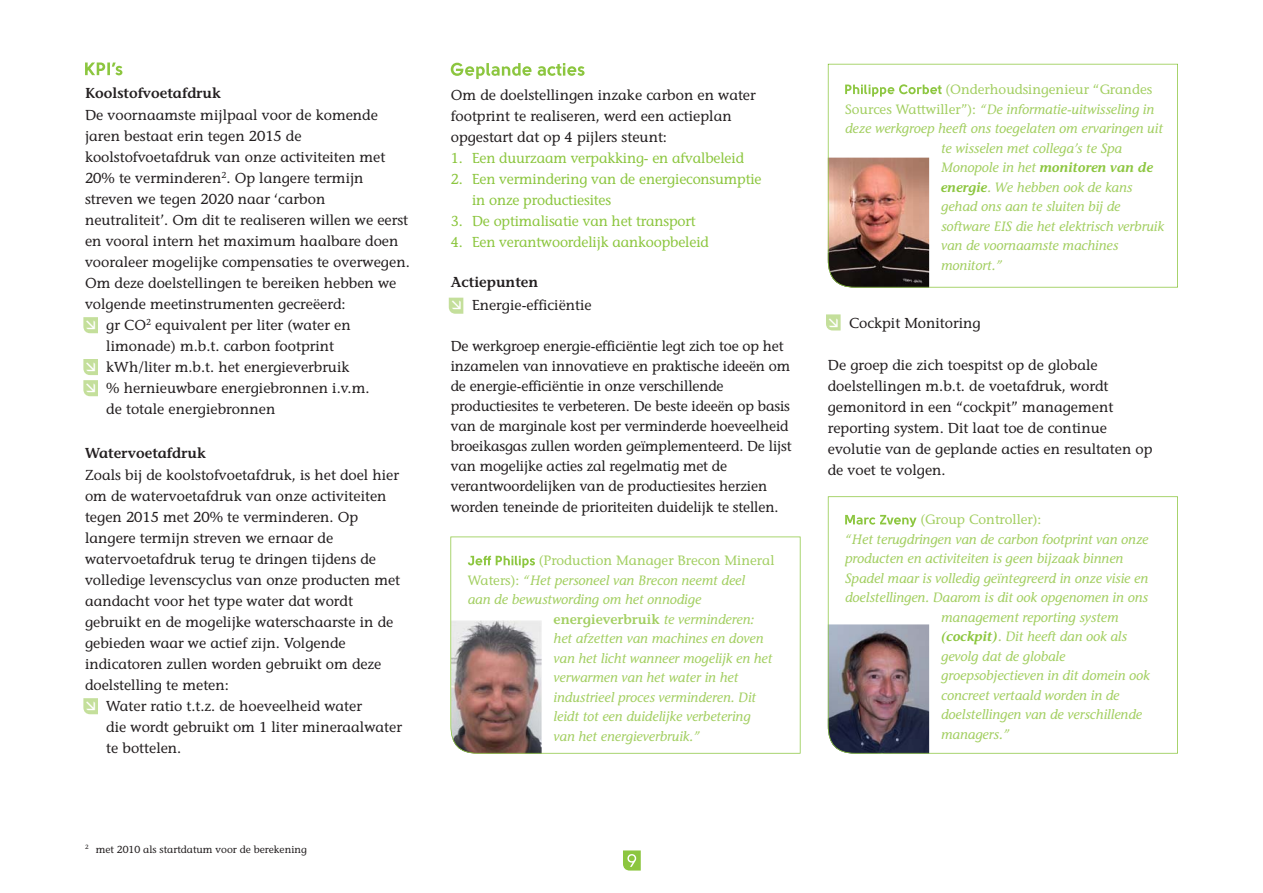
<style>
.page{position:relative;width:1263px;height:893px;background:#fff}
.page>*{position:absolute;margin:0;border:0;box-sizing:border-box;transform-origin:0 0}
.t1{font:14.4px/20.1px "Stone Informal";color:#231f20}
.t2{font:14.4px/21px "Stone Informal";letter-spacing:-.01em;color:#8cc63f}
.t3{font:600 14.4px "Stone Informal";color:#231f20}
.t4{font:italic 13.5px "Stone Informal";color:#a3cf62}
.t5{font:13.5px "Stone Informal";color:#a3cf62}
.t6{font:600 13.5px "Stone Informal";color:#a3cf62}
.t7{font:italic 600 13.5px "Stone Informal";color:#8cc63f}
.t8{font:10.2px "Stone Informal";color:#231f20}
.s1{font-style:normal}
.s2{font-weight:400;font-style:italic}
.s3{font-weight:400;color:#a3cf62}
.s4{font-weight:600;color:#8cc63f}
</style>
<div class="page">
<svg style="left:623px;top:850px;width:18px;height:20px"></svg>
<svg style="left:451px;top:63px;width:133px;height:16px"></svg>
<svg style="left:85px;top:63px;width:37px;height:12px"></svg>
<svg style="left:450px;top:536px;width:350px;height:218px"></svg>
<svg style="left:828px;top:64px;width:350px;height:224px"></svg>
<svg style="left:828px;top:496px;width:350px;height:258px"></svg>
<svg style="left:826px;top:314px;width:15px;height:16px"></svg>
<svg style="left:449px;top:298px;width:14px;height:16px"></svg>
<svg style="left:83px;top:317px;width:15px;height:16px"></svg>
<svg style="left:83px;top:359px;width:15px;height:37px"></svg>
<svg style="left:83px;top:698px;width:15px;height:16px"></svg>
<p class="t3" style="left:85px;top:87px;width:138px">Koolstofvoetafdruk</p>
<p class="t1" style="left:85px;top:107px;width:294px">De voornaamste mijlpaal voor de komende</p>
<p class="t1" style="left:85px;top:128px;width:218px">jaren bestaat erin tegen 2015 de</p>
<p class="t1" style="left:85px;top:149px;width:302px">koolstofvoetafdruk van onze activiteiten met</p>
<p class="t1" style="left:85px;top:170px;width:280px">20% te verminderen<sup>2</sup>. Op langere termijn</p>
<p class="t1" style="left:85px;top:191px;width:242px">streven we tegen 2020 naar ‘carbon</p>
<p class="t1" style="left:85px;top:212px;width:325px">neutraliteit’. Om dit te realiseren willen we eerst</p>
<p class="t1" style="left:85px;top:233px;width:315px">en vooral intern het maximum haalbare doen</p>
<p class="t1" style="left:85px;top:254px;width:326px">vooraleer mogelijke compensaties te overwegen.</p>
<p class="t1" style="left:85px;top:275px;width:313px">Om deze doelstellingen te bereiken hebben we</p>
<p class="t1" style="left:85px;top:296px;width:262px">volgende meetinstrumenten gecreëerd:</p>
<p class="t1" style="left:106px;top:317px;width:246px">gr CO<sup>2</sup> equivalent per liter (water en</p>
<p class="t1" style="left:106px;top:338px;width:229px">limonade) m.b.t. carbon footprint</p>
<p class="t1" style="left:106px;top:359px;width:245px">kWh/liter m.b.t. het energieverbruik</p>
<p class="t1" style="left:106px;top:380px;width:265px">% hernieuwbare energiebronnen i.v.m.</p>
<p class="t1" style="left:106px;top:401px;width:171px">de totale energiebronnen</p>
<p class="t3" style="left:85px;top:447px;width:123px">Watervoetafdruk</p>
<p class="t1" style="left:85px;top:467px;width:316px">Zoals bij de koolstofvoetafdruk, is het doel hier</p>
<p class="t1" style="left:85px;top:488px;width:303px">om de watervoetafdruk van onze activiteiten</p>
<p class="t1" style="left:85px;top:509px;width:275px">tegen 2015 met 20% te verminderen. Op</p>
<p class="t1" style="left:85px;top:530px;width:250px">langere termijn streven we ernaar de</p>
<p class="t1" style="left:85px;top:551px;width:293px">watervoetafdruk terug te dringen tijdens de</p>
<p class="t1" style="left:85px;top:572px;width:317px">volledige levenscyclus van onze producten met</p>
<p class="t1" style="left:85px;top:593px;width:269px">aandacht voor het type water dat wordt</p>
<p class="t1" style="left:85px;top:614px;width:310px">gebruikt en de mogelijke waterschaarste in de</p>
<p class="t1" style="left:85px;top:635px;width:262px">gebieden waar we actief zijn. Volgende</p>
<p class="t1" style="left:85px;top:656px;width:298px">indicatoren zullen worden gebruikt om deze</p>
<p class="t1" style="left:85px;top:677px;width:145px">doelstelling te meten:</p>
<p class="t1" style="left:106px;top:698px;width:257px">Water ratio t.t.z. de hoeveelheid water</p>
<p class="t1" style="left:106px;top:719px;width:297px">die wordt gebruikt om 1 liter mineraalwater</p>
<p class="t1" style="left:106px;top:740px;width:77px">te bottelen.</p>
<p class="t8" style="left:85px;top:845px;width:223px"><sup>2</sup> met 2010 als startdatum voor de berekening</p>
<p class="t1" style="left:451px;top:86px;width:306px;line-height:21px">Om de doelstellingen inzake carbon en water footprint te realiseren, werd een actieplan opgestart dat op 4 pijlers steunt:</p>
<p class="t2" style="left:451px;top:149px;width:295px">1. Een duurzaam verpakking- en afvalbeleid</p>
<p class="t2" style="left:472px;top:170px;width:291px;text-indent:-21px">2. Een vermindering van de energieconsumptie in onze productiesites</p>
<p class="t2" style="left:451px;top:212px;width:246px">3. De optimalisatie van het transport</p>
<p class="t2" style="left:451px;top:233px;width:260px">4. Een verantwoordelijk aankoopbeleid</p>
<p class="t3" style="left:451px;top:277px;width:89px">Actiepunten</p>
<p class="t1" style="left:472px;top:296px;width:121px">Energie-efficiëntie</p>
<p class="t1" style="left:451px;top:337px;width:342px">De werkgroep energie-efficiëntie legt zich toe op het inzamelen van innovatieve en praktische ideeën om de energie-efficiëntie in onze verschillende productiesites te verbeteren. De beste ideeën op basis van de marginale kost per verminderde hoeveelheid broeikasgas zullen worden geïmplementeerd. De lijst van mogelijke acties zal regelmatig met de verantwoordelijken van de productiesites herzien worden teneinde de prioriteiten duidelijk te stellen.</p>
<p class="t5" style="left:539px;top:555px;width:237px">(Production Manager Brecon Mineral</p>
<p class="t4" style="left:468px;top:575px;width:279px"><span class="s1">Waters):</span> “Het personeel van Brecon neemt deel</p>
<p class="t4" style="left:468px;top:594px;width:235px">aan de bewustwording om het onnodige</p>
<p class="t6" style="left:554px;top:614px;width:202px">energieverbruik <span class="s2">te verminderen:</span></p>
<p class="t4" style="left:554px;top:633px;width:211px">het afzetten van machines en doven</p>
<p class="t4" style="left:554px;top:653px;width:220px">van het licht wanneer mogelijk en het</p>
<p class="t4" style="left:554px;top:672px;width:186px">verwarmen van het water in het</p>
<p class="t4" style="left:554px;top:692px;width:204px">industrieel proces verminderen. Dit</p>
<p class="t4" style="left:554px;top:711px;width:198px">leidt tot een duidelijke verbetering</p>
<p class="t4" style="left:554px;top:731px;width:148px">van het energieverbruik.”</p>
<p class="t5" style="left:945px;top:84px;width:208px">(Onderhoudsingenieur “Grandes</p>
<p class="t4" style="left:845px;top:104px;width:311px"><span class="s1">Sources Wattwiller”):</span> “De informatie-uitwisseling in</p>
<p class="t4" style="left:845px;top:123px;width:319px">deze werkgroep heeft ons toegelaten om ervaringen uit</p>
<p class="t4" style="left:941px;top:143px;width:182px">te wisselen met collega’s te Spa</p>
<p class="t7" style="left:941px;top:162px;width:214px"><span class="s3">Monopole in het</span> monitoren van de</p>
<p class="t4" style="left:941px;top:182px;width:193px"><span class="s4">energie</span>. We hebben ook de kans</p>
<p class="t4" style="left:941px;top:201px;width:181px">gehad ons aan te sluiten bij de</p>
<p class="t4" style="left:941px;top:221px;width:224px">software EIS die het elektrisch verbruik</p>
<p class="t4" style="left:941px;top:240px;width:179px">van de voornaamste machines</p>
<p class="t4" style="left:941px;top:260px;width:63px">monitort.”</p>
<p class="t1" style="left:849px;top:314px;width:133px">Cockpit Monitoring</p>
<p class="t1" style="left:828px;top:356px;width:326px;line-height:21px">De groep die zich toespitst op de globale doelstellingen m.b.t. de voetafdruk, wordt gemonitord in een “cockpit” management reporting system. Dit laat toe de continue evolutie van de geplande acties en resultaten op de voet te volgen.</p>
<p class="t5" style="left:920px;top:514px;width:123px">(Group Controller):</p>
<p class="t4" style="left:845px;top:534px;width:305px">“Het terugdringen van de carbon footprint van onze</p>
<p class="t4" style="left:845px;top:553px;width:280px">producten en activiteiten is geen bijzaak binnen</p>
<p class="t4" style="left:845px;top:573px;width:305px">Spadel maar is volledig geïntegreerd in onze visie en</p>
<p class="t4" style="left:845px;top:592px;width:304px">doelstellingen. Daarom is dit ook opgenomen in ons</p>
<p class="t4" style="left:941px;top:612px;width:179px">management reporting system</p>
<p class="t4" style="left:941px;top:631px;width:187px"><span class="s4">(cockpit)</span>. Dit heeft dan ook als</p>
<p class="t4" style="left:941px;top:651px;width:126px">gevolg dat de globale</p>
<p class="t4" style="left:941px;top:670px;width:210px">groepsobjectieven in dit domein ook</p>
<p class="t4" style="left:941px;top:690px;width:180px">concreet vertaald worden in de</p>
<p class="t4" style="left:941px;top:709px;width:202px">doelstellingen van de verschillende</p>
<p class="t4" style="left:941px;top:729px;width:70px">managers.”</p>
</div>
